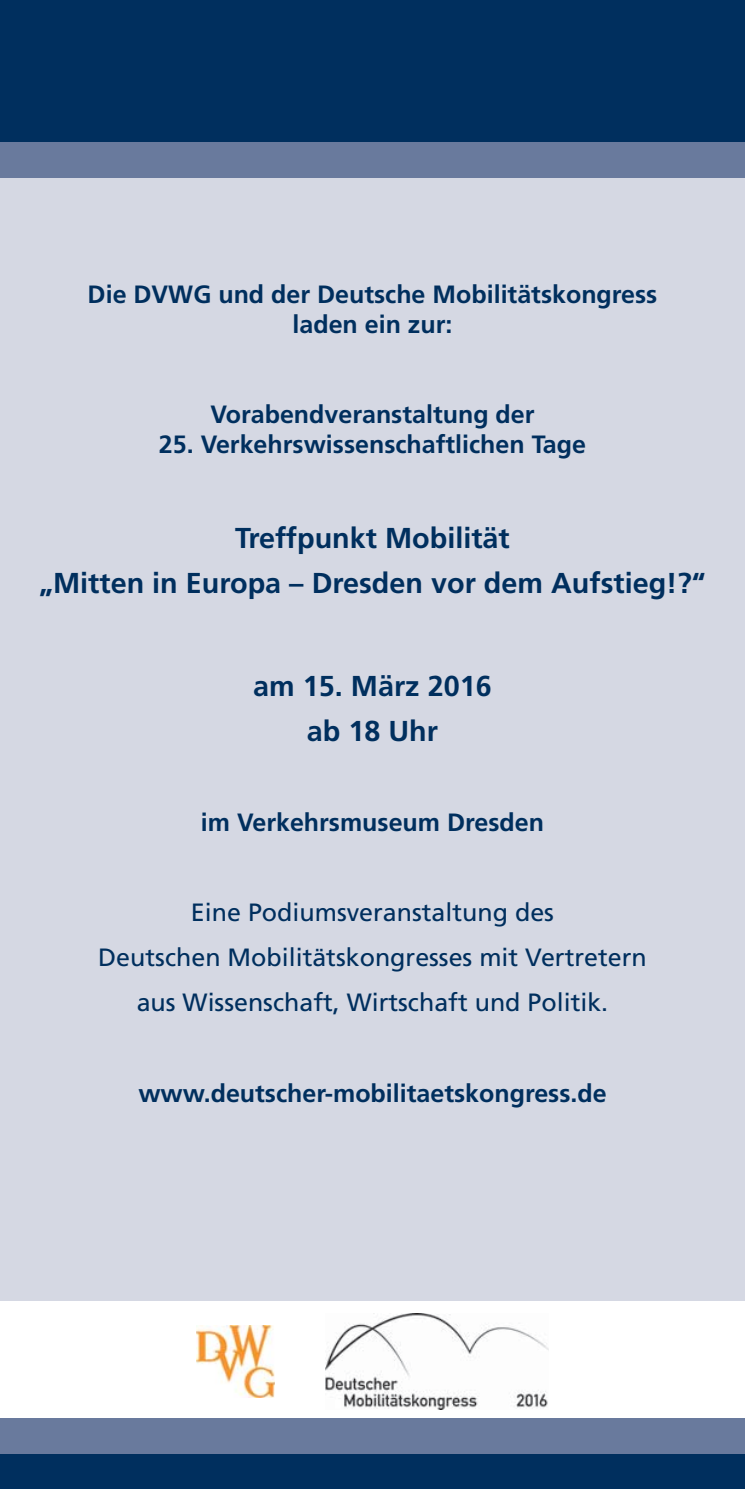
<style>
.page{position:relative;width:745px;height:1489px;background:#fff}
.page>*{position:absolute;margin:0;border:0;box-sizing:border-box;transform-origin:0 0}
.t1{font:700 28.75px/45px "Frutiger";color:#002f5e;text-align:center}
.t2{font:700 25px/30px "Frutiger";color:#002f5e;text-align:center}
.t3{font:25px/45px "Frutiger";color:#002f5e;text-align:center}
</style>
<div class="page">
<div style="left:0;top:106px;width:744px;height:1194px;background:#d5d8e3"></div>
<div style="left:0;top:0;width:744px;height:142px;background:#002f5e"></div>
<div style="left:0;top:142px;width:744px;height:35px;background:#697a9d"></div>
<div style="left:0;top:1453px;width:744px;height:35px;background:#002f5e"></div>
<div style="left:0;top:1417px;width:744px;height:36px;background:#697a9d"></div>
<img style="left:196px;top:1325px;width:78px;height:71px">
<img style="left:325px;top:1313px;width:223px;height:95px">
<p class="t2" style="left:88px;top:281px;width:571px">Die DVWG und der Deutsche Mobilitätskongress laden ein zur:</p>
<p class="t2" style="left:210px;top:401px;width:325px">Vorabendveranstaltung der</p>
<p class="t2" style="left:159px;top:431px;width:428px">25. Verkehrswissenschaftlichen Tage</p>
<p class="t1" style="left:39px;top:517px;width:667px">Treffpunkt Mobilität<br>„Mitten in Europa – Dresden vor dem Aufstieg!?“</p>
<p class="t1" style="left:253px;top:666px;width:240px">am 15. März 2016 ab 18 Uhr</p>
<p class="t2" style="left:201px;top:809px;width:344px">im Verkehrsmuseum Dresden</p>
<p class="t3" style="left:98px;top:892px;width:549px">Eine Podiumsveranstaltung des<br>Deutschen Mobilitätskongresses mit Vertretern aus Wissenschaft, Wirtschaft und Politik.</p>
<p class="t2" style="left:138px;top:1079px;width:469px">www.deutscher-mobilitaetskongress.de</p>
</div>
